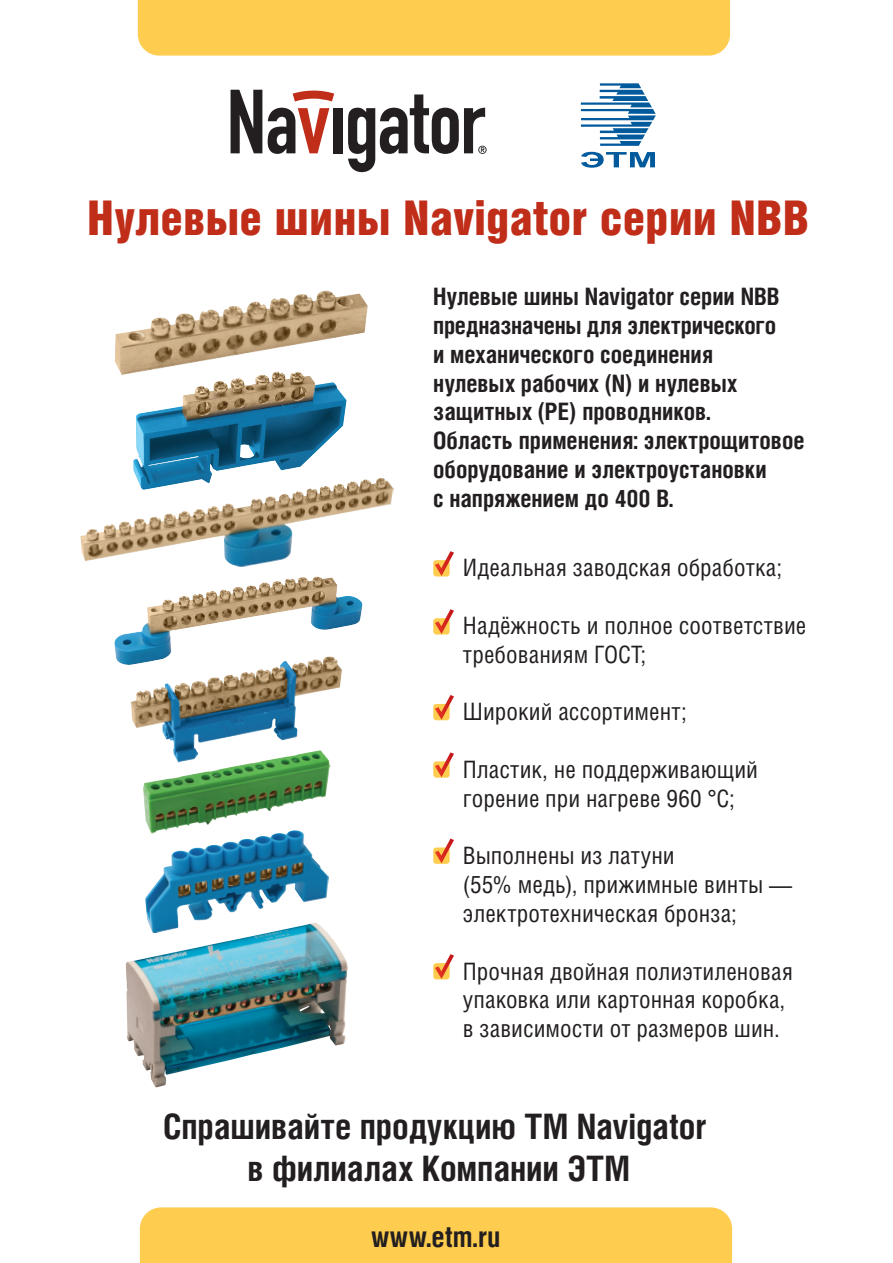
<style>
.page{position:relative;width:893px;height:1263px;background:#fff}
.page>*{position:absolute;margin:0;border:0;box-sizing:border-box;transform-origin:0 0}
.t1{font:900 48px "Helios Cond";color:#c02d19}
.t2{font:700 35.1px/42px "Helios Cond";letter-spacing:-.005em;color:#231f20;text-align:center}
.t3{font:700 28.5px "Helios Cond";letter-spacing:.01em;color:#231f20}
.t4{font:24px/28.8px "Helios Cond";letter-spacing:.005em;color:#231f20}
.t5{font:700 24px/28.8px "Helios Cond";color:#231f20}
</style>
<div class="page">
<div style="left:138px;top:0;width:592px;height:56px;background:#fecc4e"></div>
<div style="left:140px;top:1207px;width:592px;height:56px;background:#fecc4e"></div>
<div style="left:433px;top:560px;width:17px;height:16px;background:#fecc4e;border-radius:3px"></div>
<svg style="left:435px;top:551px;width:19px;height:25px"></svg>
<div style="left:433px;top:618px;width:17px;height:16px;background:#fecc4e;border-radius:3px"></div>
<svg style="left:435px;top:609px;width:19px;height:25px"></svg>
<div style="left:433px;top:704px;width:17px;height:16px;background:#fecc4e;border-radius:3px"></div>
<svg style="left:435px;top:695px;width:19px;height:25px"></svg>
<div style="left:433px;top:761px;width:17px;height:17px;background:#fecc4e;border-radius:3px"></div>
<svg style="left:435px;top:752px;width:19px;height:25px"></svg>
<div style="left:433px;top:847px;width:17px;height:17px;background:#fecc4e;border-radius:3px"></div>
<svg style="left:435px;top:838px;width:19px;height:25px"></svg>
<div style="left:433px;top:963px;width:17px;height:16px;background:#fecc4e;border-radius:3px"></div>
<svg style="left:435px;top:954px;width:19px;height:25px"></svg>
<svg style="left:293px;top:91px;width:41px;height:11px"></svg>
<div style="left:333px;top:108px;width:9px;height:45px;background:#231f20"></div>
<svg style="left:268px;top:108px;width:61px;height:46px"></svg>
<svg style="left:348px;top:94px;width:139px;height:78px"></svg>
<svg style="left:231px;top:90px;width:31px;height:63px"></svg>
<svg style="left:581px;top:152px;width:74px;height:16px"></svg>
<svg style="left:581px;top:83px;width:75px;height:63px"></svg>
<img style="left:115px;top:291px;width:253px;height:84px">
<img style="left:133px;top:372px;width:214px;height:106px">
<img style="left:80px;top:478px;width:314px;height:89px">
<img style="left:114px;top:577px;width:249px;height:88px">
<img style="left:131px;top:657px;width:211px;height:93px">
<img style="left:143px;top:750px;width:188px;height:80px">
<img style="left:145px;top:830px;width:184px;height:92px">
<img style="left:126px;top:922px;width:222px;height:165px">
<h1 class="t1" style="left:87px;top:188px;width:723px">Нулевые шины Navigator серии NBB</h1>
<p class="t5" style="left:433px;top:281px;width:373px">Нулевые шины Navigator серии NBB предназначены для электрического<br>и механического соединения<br>нулевых рабочих (N) и нулевых защитных (PE) проводников.<br>Область применения: электрощитовое оборудование и электроустановки<br>с напряжением до 400 В.</p>
<p class="t4" style="left:463px;top:553px;width:321px">Идеальная заводская обработка;</p>
<p class="t4" style="left:463px;top:611px;width:345px">Надёжность и полное соответствие требованиям ГОСТ;</p>
<p class="t4" style="left:463px;top:697px;width:225px">Широкий ассортимент;</p>
<p class="t4" style="left:463px;top:755px;width:297px">Пластик, не поддерживающий горение при нагреве 960 °С;</p>
<p class="t4" style="left:463px;top:841px;width:331px">Выполнены из латуни<br>(55% медь), прижимные винты — электротехническая бронза;</p>
<p class="t4" style="left:463px;top:956px;width:331px">Прочная двойная полиэтиленовая упаковка или картонная коробка, в зависимости от размеров шин.</p>
<h2 class="t2" style="left:163px;top:1104px;width:545px">Спрашивайте продукцию TM Navigator в филиалах Компании ЭТМ</h2>
<p class="t3" style="left:372px;top:1220px;width:130px">www.etm.ru</p>
</div>
